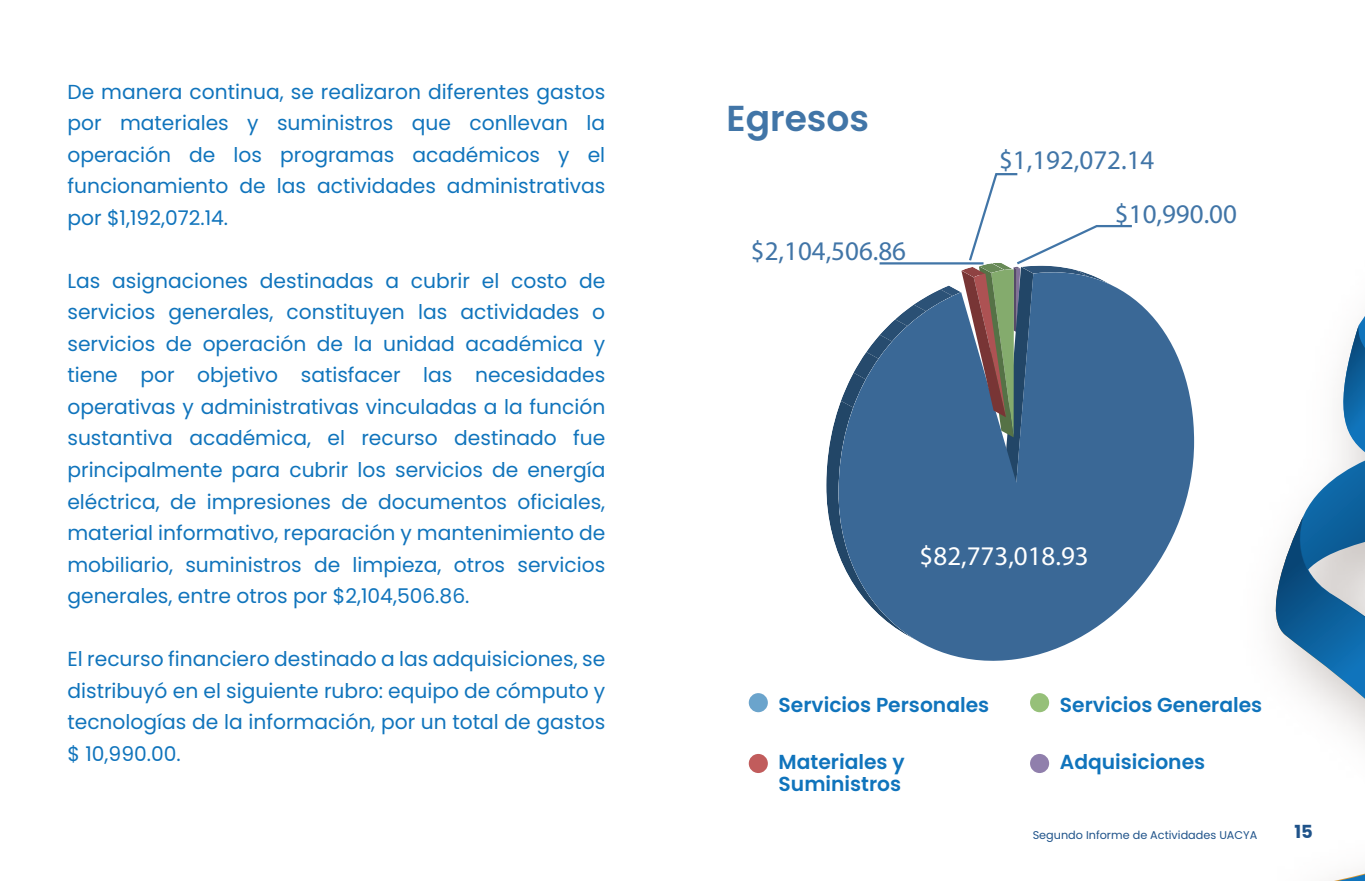
<style>
.page{position:relative;width:1365px;height:881px;background:#fff}
.page>*{position:absolute;margin:0;border:0;box-sizing:border-box;transform-origin:0 0}
.t1{font:600 36px "Poppins";color:#4175a7}
.t2{font:27px "Myriad Pro";color:#4175a7}
.t3{font:27px "Myriad Pro";color:#fff}
.t4{font:20.25px/31.5px "Poppins";color:#1074bc;text-align:justify}
.t5{font:600 20.25px/22.5px "Poppins";color:#1074bc}
.t6{font:700 18px "Poppins";color:#1f538a}
.t7{font:11.25px "Poppins";color:#1f538a}
</style>
<div class="page">
<svg style="left:1257px;top:460px;width:108px;height:238px"></svg>
<svg style="left:1303px;top:854px;width:62px;height:26px"></svg>
<svg style="left:1332px;top:316px;width:33px;height:136px"></svg>
<svg style="left:919px;top:299px;width:275px;height:361px;fill:#3a6896"></svg>
<svg style="left:826px;top:173px;width:308px;height:469px"></svg>
<div style="left:749px;top:692px;width:19px;height:20px;background:#6ba4cc;border-radius:50%"></div>
<div style="left:749px;top:753px;width:19px;height:19px;background:#c15c5c;border-radius:50%"></div>
<div style="left:1030px;top:692px;width:19px;height:20px;background:#96c079;border-radius:50%"></div>
<div style="left:1030px;top:753px;width:19px;height:19px;background:#907fac;border-radius:50%"></div>
<p class="t4" style="left:67px;top:76px;width:539px">De manera continua, se realizaron diferentes gastos por materiales y suministros que conllevan la operación de los programas académicos y el funcionamiento de las actividades administrativas por $1,192,072.14.</p>
<p class="t4" style="left:67px;top:265px;width:539px">Las asignaciones destinadas a cubrir el costo de servicios generales, constituyen las actividades o servicios de operación de la unidad académica y tiene por objetivo satisfacer las necesidades operativas y administrativas vinculadas a la función sustantiva académica, el recurso destinado fue principalmente para cubrir los servicios de energía eléctrica, de impresiones de documentos oficiales, material informativo, reparación y mantenimiento de mobiliario, suministros de limpieza, otros servicios generales, entre otros por $2,104,506.86.</p>
<p class="t4" style="left:67px;top:643px;width:539px">El recurso financiero destinado a las adquisiciones, se distribuyó en el siguiente rubro: equipo de cómputo y tecnologías de la información, por un total de gastos $ 10,990.00.</p>
<h1 class="t1" style="left:727px;top:97px;width:144px">Egresos</h1>
<h2 class="t2" style="left:751px;top:234px;width:157px">$2,104,506.86</h2>
<h2 class="t2" style="left:999px;top:144px;width:157px">$1,192,072.14</h2>
<h2 class="t2" style="left:1115px;top:197px;width:123px">$10,990.00</h2>
<h2 class="t3" style="left:920px;top:539px;width:171px">$82,773,018.93</h2>
<p class="t5" style="left:779px;top:693px;width:212px">Servicios Personales</p>
<p class="t5" style="left:779px;top:750px;width:128px">Materiales y<br>Suministros</p>
<p class="t5" style="left:1060px;top:693px;width:204px">Servicios Generales</p>
<p class="t5" style="left:1060px;top:750px;width:147px">Adquisiciones</p>
<p class="t7" style="left:1033px;top:827px;width:226px">Segundo Informe de Actividades UACYA</p>
<p class="t6" style="left:1294px;top:821px;width:20px">15</p>
</div>
